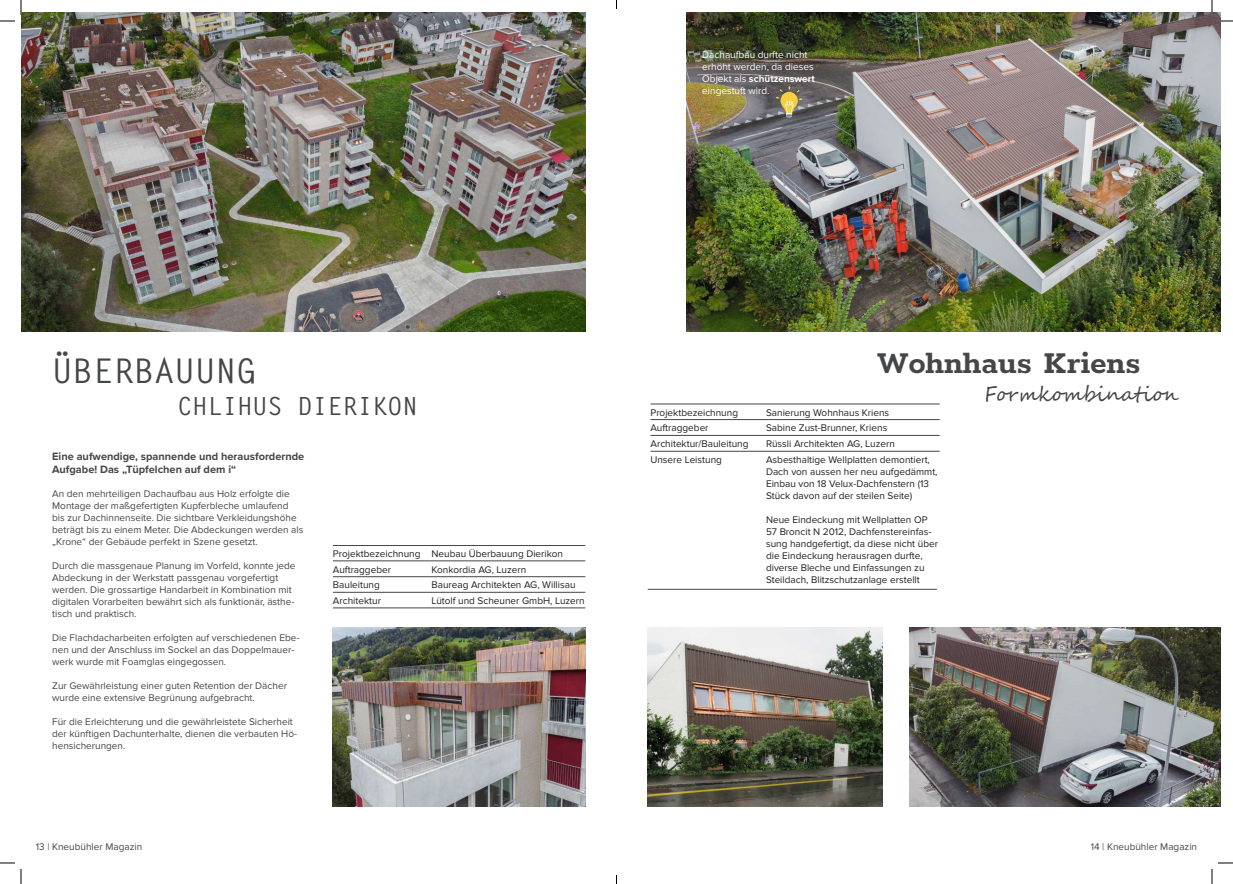
<style>
.page{position:relative;width:1233px;height:884px;background:#fff}
.page>*{position:absolute;margin:0;border:0;box-sizing:border-box;transform-origin:0 0}
.t1{font:700 35px "Rokkitt";color:#454647}
.t2{font:700 34px "Letter Gothic Std";color:#454647}
.t3{font:700 25px "Letter Gothic Std";color:#454647}
.t4{font:20.4px "Segoe Script";color:#454647}
.t5{font:700 11px/13.2px "Proxima Nova";color:#454647}
.t6{font:10px/12px "Proxima Nova";color:#454647}
.t7{font:10px/12px "Proxima Nova";color:#231f20}
.t8{font:10px/12px "Proxima Nova";color:#fff}
.s1{font-weight:700}
</style>
<div class="page">
<hr style="left:650px;top:419px;width:289px;height:1px;background:#454647">
<hr style="left:650px;top:435px;width:289px;height:1px;background:#454647">
<img style="left:910px;top:628px;width:310px;height:178px">
<img style="left:686px;top:12px;width:534px;height:320px">
<hr style="left:650px;top:451px;width:289px;height:1px;background:#454647">
<hr style="left:650px;top:404px;width:289px;height:1px;background:#454647">
<svg style="left:776px;top:86px;width:26px;height:31px"></svg>
<hr style="left:647px;top:589px;width:290px;height:1px;background:#454647">
<img style="left:647px;top:628px;width:235px;height:179px">
<img style="left:21px;top:12px;width:564px;height:319px">
<img style="left:333px;top:628px;width:252px;height:178px">
<hr style="left:333px;top:561px;width:252px;height:1px;background:#454647">
<hr style="left:333px;top:576px;width:252px;height:1px;background:#454647">
<hr style="left:333px;top:592px;width:252px;height:1px;background:#454647">
<hr style="left:333px;top:608px;width:252px;height:1px;background:#454647">
<hr style="left:333px;top:545px;width:252px;height:1px;background:#454647">
<svg style="left:1218px;top:20px;width:15px;height:2px"></svg>
<svg style="left:1218px;top:862px;width:15px;height:2px"></svg>
<svg style="left:0;top:0;width:22px;height:22px"></svg>
<svg style="left:0;top:862px;width:22px;height:22px"></svg>
<svg style="left:1211px;top:0;width:1px;height:15px"></svg>
<svg style="left:1211px;top:869px;width:1px;height:15px"></svg>
<p class="t8" style="left:702px;top:48px;width:114px">Dachaufbau durfte nicht erhöht werden, da dieses<br>Objekt als <span class="s1">schützenswert </span>eingestuft wird.</p>
<h2 class="t2" style="left:52px;top:350px;width:205px">ÜBERBAUUNG</h2>
<h3 class="t3" style="left:177px;top:390px;width:241px">CHLIHUS DIERIKON</h3>
<p class="t5" style="left:52px;top:450px;width:254px">Eine aufwendige, spannende und herausfordernde<br>Aufgabe! Das „Tüpfelchen auf dem i“</p>
<p class="t6" style="left:52px;top:488px;width:253px">An den mehrteiligen Dachaufbau aus Holz erfolgte die Montage der maßgefertigten Kupferbleche umlaufend bis zur Dachinnenseite. Die sichtbare Verkleidungshöhe beträgt bis zu einem Meter. Die Abdeckungen werden als „Krone“ der Gebäude perfekt in Szene gesetzt.</p>
<p class="t6" style="left:52px;top:560px;width:245px">Durch die massgenaue Planung im Vorfeld, konnte jede Abdeckung in der Werkstatt passgenau vorgefertigt werden. Die grossartige Handarbeit in Kombination mit digitalen Vorarbeiten bewährt sich als funktionär, ästhe&shy;tisch und praktisch.</p>
<p class="t6" style="left:52px;top:632px;width:249px">Die Flachdacharbeiten erfolgten auf verschiedenen Ebe&shy;nen und der Anschluss im Sockel an das Doppelmauer&shy;werk wurde mit Foamglas eingegossen.</p>
<p class="t6" style="left:52px;top:680px;width:236px">Zur Gewährleistung einer guten Retention der Dächer wurde eine extensive Begrünung aufgebracht.</p>
<p class="t6" style="left:52px;top:716px;width:246px">Für die Erleichterung und die gewährleistete Sicherheit der künftigen Dachunterhalte, dienen die verbauten Hö&shy;hensicherungen.</p>
<p class="t7" style="left:333px;top:546px;width:232px;line-height:15.6px">Projektbezeichnung Neubau Überbauung Dierikon<br>Auftraggeber</p>
<p class="t7" style="left:431px;top:563px;width:96px">Konkordia AG, Luzern</p>
<p class="t7" style="left:333px;top:579px;width:48px">Bauleitung</p>
<p class="t7" style="left:431px;top:579px;width:146px">Baureag Architekten AG, Willisau</p>
<p class="t7" style="left:333px;top:595px;width:50px">Architektur</p>
<p class="t7" style="left:431px;top:595px;width:155px">Lütolf und Scheuner GmbH, Luzern</p>
<p class="t6" style="left:36px;top:840px;width:108px">13 | Kneubühler Magazin</p>
<h1 class="t1" style="left:876px;top:337px;width:266px">Wohnhaus Kriens</h1>
<h3 class="t4" style="left:984px;top:378px;width:196px">Formkombination</h3>
<p class="t7" style="left:650px;top:407px;width:89px">Projektbezeichnung</p>
<p class="t7" style="left:766px;top:407px;width:125px">Sanierung Wohnhaus Kriens</p>
<p class="t7" style="left:650px;top:422px;width:60px">Auftraggeber</p>
<p class="t7" style="left:766px;top:422px;width:123px">Sabine Zust-Brunner, Kriens</p>
<p class="t7" style="left:650px;top:454px;width:73px">Unsere Leistung</p>
<p class="t7" style="left:766px;top:454px;width:173px">Asbesthaltige Wellplatten demontiert, Dach von aussen her neu aufgedämmt, Einbau von 18 Velux-Dachfenstern (13<br>Stück davon auf der steilen Seite)</p>
<p class="t7" style="left:766px;top:514px;width:173px">Neue Eindeckung mit Wellplatten OP 57 Broncit N 2012, Dachfenstereinfas&shy;sung handgefertigt, da diese nicht über die Eindeckung herausragen durfte, diverse Bleche und Einfassungen zu Steildach, Blitzschutzanlage erstellt</p>
<p class="t7" style="left:650px;top:438px;width:99px">Architektur/Bauleitung</p>
<p class="t7" style="left:766px;top:438px;width:130px">Rüssli Architekten AG, Luzern</p>
<p class="t6" style="left:1090px;top:840px;width:108px">14 | Kneubühler Magazin</p>
</div>
